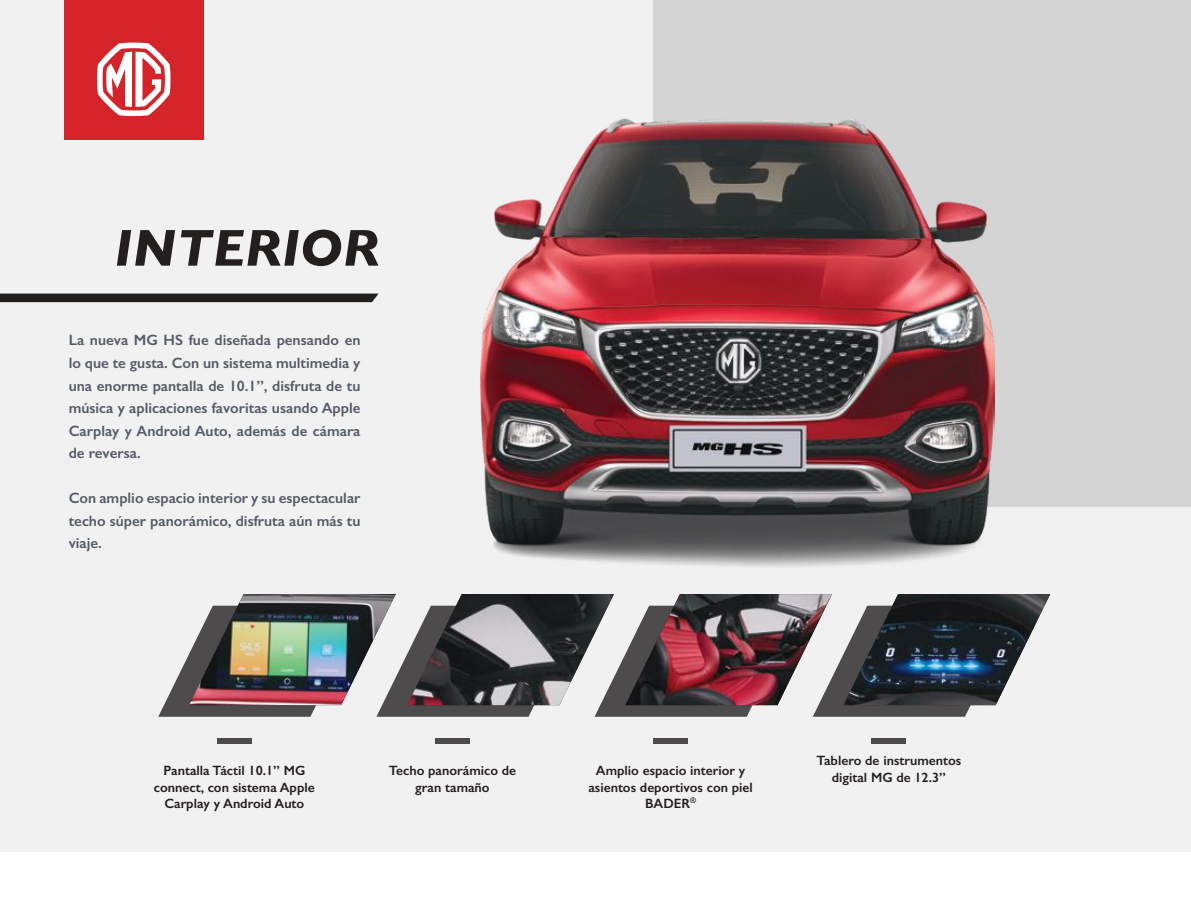
<style>
.page{position:relative;width:1191px;height:915px;background:#fff}
.page>*{position:absolute;margin:0;border:0;box-sizing:border-box;transform-origin:0 0}
.t1{font:italic 700 52.5px "Gill Sans";color:#241f1f}
.t2{font:600 15px/22.5px "Gill Sans";color:#545b67;text-align:justify}
.t3{font:600 13.5px/16.2px "Gill Sans";color:#241f1f;text-align:center}
</style>
<div class="page">
<div style="left:0;top:0;width:1191px;height:850px;background:#f2f1f1"></div>
<div style="left:653px;top:0;width:538px;height:506px;background:#d5d4d5"></div>
<div style="left:64px;top:0;width:140px;height:140px;background:#d42429"></div>
<svg style="left:97px;top:43px;width:73px;height:73px"></svg>
<svg style="left:0;top:293px;width:378px;height:9px;background:#322d2d"></svg>
<img style="left:158px;top:594px;width:838px;height:122px">
<img style="left:843px;top:594px;width:207px;height:111px">
<div style="left:217px;top:738px;width:34px;height:5px;background:#4e4b4c"></div>
<div style="left:435px;top:738px;width:35px;height:5px;background:#4e4b4c"></div>
<div style="left:653px;top:738px;width:35px;height:5px;background:#4e4b4c"></div>
<div style="left:871px;top:738px;width:35px;height:5px;background:#4e4b4c"></div>
<img style="left:481px;top:119px;width:513px;height:448px">
<h1 class="t1" style="left:114px;top:217px;width:267px">INTERIOR</h1>
<p class="t2" style="left:69px;top:329px;width:293px">La nueva MG HS fue diseñada pensando en lo que te gusta. Con un sistema multimedia y una enorme pantalla de 10.1”, disfruta de tu música y aplicaciones favoritas usando Apple Carplay y Android Auto, además de cámara de reversa.</p>
<p class="t2" style="left:69px;top:486px;width:293px">Con amplio espacio interior y su espectacular techo súper panorámico, disfruta aún más tu viaje.</p>
<p class="t3" style="left:154px;top:762px;width:162px">Pantalla Táctil 10.1” MG connect, con sistema Apple<br>Carplay y Android Auto</p>
<p class="t3" style="left:389px;top:762px;width:129px">Techo panorámico de gran tamaño</p>
<p class="t3" style="left:588px;top:762px;width:166px">Amplio espacio interior y asientos deportivos con piel<br>BADER<sup>®</sup></p>
<p class="t3" style="left:816px;top:752px;width:146px">Tablero de instrumentos digital MG de 12.3”</p>
</div>
